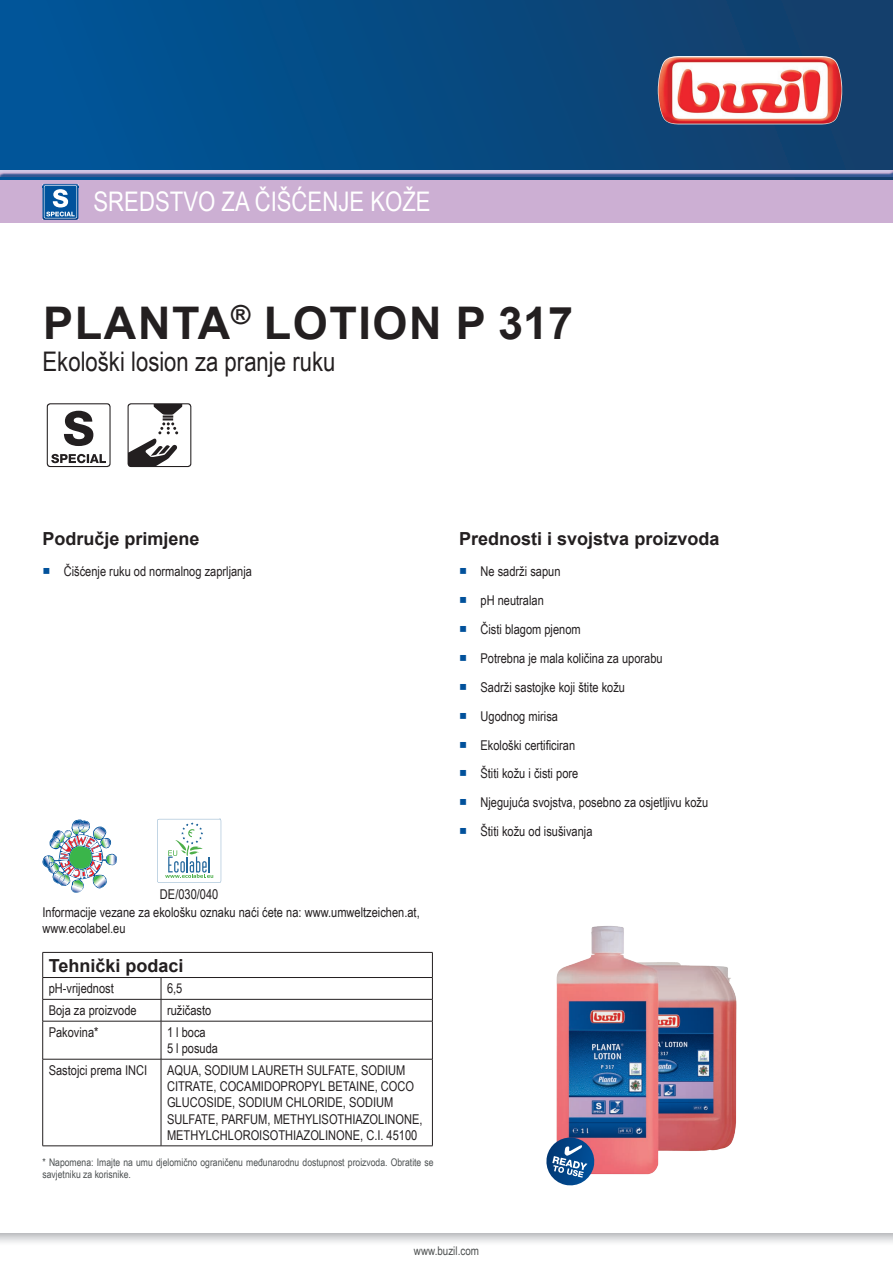
<style>
.page{position:relative;width:893px;height:1263px;background:#fff}
.page>*{position:absolute;margin:0;border:0;box-sizing:border-box;transform-origin:0 0}
.t1{font:700 45px "Arial";letter-spacing:.035em;color:#231f20}
.t2{font:27px "Arial Narrow";color:#231f20}
.t3{font:27px "Arial Narrow";color:#fff}
.t4{font:700 18px "Arial";color:#231f20}
.t5{font:13.5px/16.2px "Arial Narrow";color:#231f20}
.t6{font:12px "Arial Narrow";color:#4e5151}
.t7{font:10.5px/11.7px "Arial Narrow";color:#4d5152}
.s1{font-family:"Arial Unicode MS";color:#01519b}
</style>
<div class="page">
<svg style="left:0;top:1233px;width:893px;height:10px"></svg>
<svg style="left:43px;top:819px;width:74px;height:74px"></svg>
<svg style="left:157px;top:819px;width:64px;height:64px"></svg>
<hr style="left:43px;top:952px;width:118px;height:1px;background:#231f20">
<hr style="left:161px;top:952px;width:272px;height:1px;background:#231f20">
<hr style="left:43px;top:977px;width:118px;height:1px;background:#231f20">
<hr style="left:161px;top:977px;width:272px;height:1px;background:#231f20">
<hr style="left:43px;top:999px;width:118px;height:1px;background:#231f20">
<svg style="left:42px;top:952px;width:1px;height:69px"></svg>
<hr style="left:161px;top:999px;width:272px;height:1px;background:#231f20">
<svg style="left:161px;top:978px;width:1px;height:43px"></svg>
<svg style="left:432px;top:952px;width:1px;height:69px"></svg>
<hr style="left:43px;top:1021px;width:118px;height:1px;background:#231f20">
<hr style="left:42px;top:1021px;width:1px;height:38px;background:#231f20">
<hr style="left:161px;top:1021px;width:272px;height:1px;background:#231f20">
<hr style="left:161px;top:1021px;width:1px;height:38px;background:#231f20">
<hr style="left:432px;top:1021px;width:1px;height:38px;background:#231f20">
<hr style="left:43px;top:1059px;width:118px;height:1px;background:#231f20">
<hr style="left:42px;top:1059px;width:1px;height:87px;background:#231f20">
<hr style="left:161px;top:1059px;width:272px;height:1px;background:#231f20">
<hr style="left:161px;top:1059px;width:1px;height:87px;background:#231f20">
<hr style="left:432px;top:1059px;width:1px;height:87px;background:#231f20">
<hr style="left:43px;top:1145px;width:118px;height:1px;background:#231f20">
<hr style="left:161px;top:1145px;width:272px;height:1px;background:#231f20">
<img style="left:556px;top:926px;width:181px;height:249px">
<svg style="left:47px;top:403px;width:64px;height:64px"></svg>
<svg style="left:128px;top:403px;width:63px;height:64px"></svg>
<svg style="left:546px;top:1137px;width:51px;height:49px"></svg>
<div style="left:0;top:0;width:893px;height:180px;background:linear-gradient(to right,#00569a,#143e69)"></div>
<img style="left:658px;top:56px;width:184px;height:68px">
<div style="left:0;top:169px;width:893px;height:8px;background:#015599;opacity:.75"></div>
<div style="left:0;top:180px;width:893px;height:43px;background:#ccafd3"></div>
<img style="left:43px;top:184px;width:35px;height:36px">
<svg style="left:44px;top:185px;width:35px;height:33px"></svg>
<h2 class="t3" style="left:94px;top:182px;width:339px">SREDSTVO ZA ČIŠĆENJE KOŽE</h2>
<h1 class="t1" style="left:43px;top:291px;width:531px">PLANTA<sup>®</sup> LOTION P 317</h1>
<h2 class="t2" style="left:43px;top:342px;width:294px">Ekološki losion za pranje ruku</h2>
<h3 class="t4" style="left:43px;top:526px;width:159px">Područje primjene</h3>
<p class="t5" style="left:43px;top:562px;width:211px"><span class="s1">■</span> Čišćenje ruku od normalnog zaprljanja</p>
<p class="t5" style="left:43px;top:884px;width:379px;line-height:18.3px;text-indent:117px">DE/030/040<br>Informacije vezane za ekološku oznaku naći ćete na: www.umweltzeichen.at,</p>
<p class="t5" style="left:43px;top:920px;width:85px">www.ecolabel.eu</p>
<h3 class="t4" style="left:49px;top:952px;width:136px">Tehnički podaci</h3>
<p class="t5" style="left:49px;top:980px;width:67px">pH-vrijednost</p>
<p class="t5" style="left:167px;top:980px;width:17px">6,5</p>
<p class="t5" style="left:49px;top:1002px;width:89px">Boja za proizvode</p>
<p class="t5" style="left:167px;top:1002px;width:46px">ružičasto</p>
<p class="t5" style="left:49px;top:1024px;width:51px">Pakovina*</p>
<p class="t5" style="left:167px;top:1024px;width:53px">1 l boca<br>5 l posuda</p>
<p class="t5" style="left:49px;top:1062px;width:100px">Sastojci prema INCI</p>
<p class="t5" style="left:167px;top:1062px;width:257px">AQUA, SODIUM LAURETH SULFATE, SODIUM CITRATE, COCAMIDOPROPYL BETAINE, COCO GLUCOSIDE, SODIUM CHLORIDE, SODIUM SULFATE, PARFUM, METHYLISOTHIAZOLINONE, METHYLCHLOROISOTHIAZOLINONE, C.I. 45100</p>
<p class="t7" style="left:43px;top:1156px;width:393px">* Napomena: Imajte na umu djelomično ograničenu međunarodnu dostupnost proizvoda. Obratite se savjetniku za korisnike.</p>
<h3 class="t4" style="left:459px;top:526px;width:262px">Prednosti i svojstva proizvoda</h3>
<p class="t5" style="left:459px;top:562px;width:103px"><span class="s1">■</span> Ne sadrži sapun</p>
<p class="t5" style="left:459px;top:591px;width:86px"><span class="s1">■</span> pH neutralan</p>
<p class="t5" style="left:459px;top:620px;width:123px"><span class="s1">■</span> Čisti blagom pjenom</p>
<p class="t5" style="left:459px;top:649px;width:205px"><span class="s1">■</span> Potrebna je mala količina za uporabu</p>
<p class="t5" style="left:459px;top:678px;width:167px"><span class="s1">■</span> Sadrži sastojke koji štite kožu</p>
<p class="t5" style="left:459px;top:707px;width:100px"><span class="s1">■</span> Ugodnog mirisa</p>
<p class="t5" style="left:459px;top:736px;width:117px"><span class="s1">■</span> Ekološki certificiran</p>
<p class="t5" style="left:459px;top:765px;width:121px"><span class="s1">■</span> Štiti kožu i čisti pore</p>
<p class="t5" style="left:459px;top:794px;width:250px"><span class="s1">■</span> Njegujuća svojstva, posebno za osjetljivu kožu</p>
<p class="t5" style="left:459px;top:823px;width:135px"><span class="s1">■</span> Štiti kožu od isušivanja</p>
<p class="t6" style="left:414px;top:1242px;width:67px">www.buzil.com</p>
</div>
